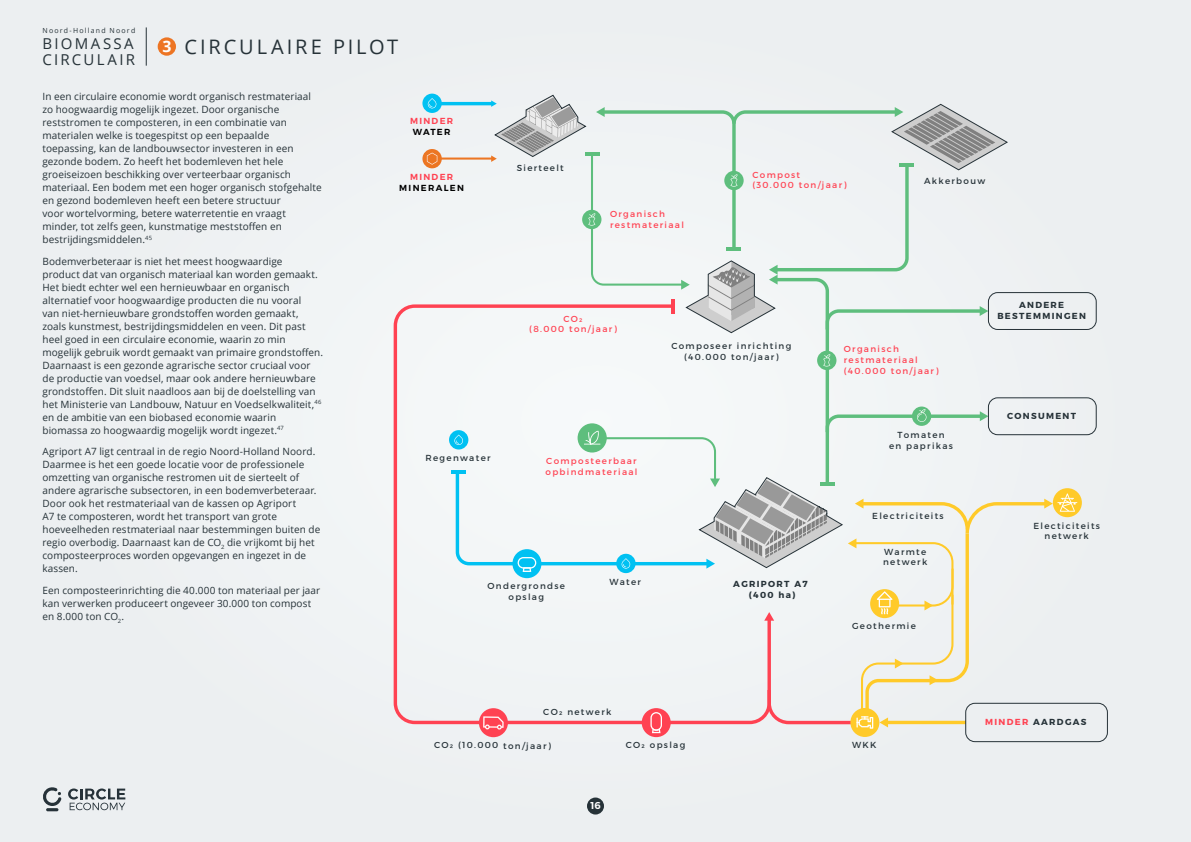
<style>
.page{position:relative;width:1191px;height:842px;background:#eceff1}
.page>*{position:absolute;margin:0;border:0;box-sizing:border-box;transform-origin:0 0}
.t1{font:20px "Open Sans";letter-spacing:.14em;color:#263238}
.t2{font:15px/16px "Open Sans";letter-spacing:.15em;color:#263238}
.t3{font:10px/13px "Open Sans";letter-spacing:.005em;color:#263238}
.t4{font:600 10px "Montserrat";color:#fff}
.t5{font:8.8px/10.5px "Montserrat";letter-spacing:.15em;color:#263238;text-align:center}
.t6{font:8.8px/10.5px "Montserrat";letter-spacing:.15em;color:#ff4252}
.t7{font:700 8.8px/10.5px "Montserrat";letter-spacing:.15em;color:#263238;text-align:center}
.t8{font:600 8.8px "Montserrat";letter-spacing:.15em;color:#000}
.t9{font:600 8.8px "Montserrat";letter-spacing:.15em;color:#ff4252}
.t10{font:7px "Open Sans";letter-spacing:.17em;color:#263238}
.s1{font-weight:700;font-size:15.8px;color:#fff}
.s2{color:#ff4252}
</style>
<div class="page">
<div style="left:587px;top:797px;width:17px;height:17px;background:#263238;border-radius:50%"></div>
<svg style="left:68px;top:788px;width:57px;height:22px"></svg>
<svg style="left:43px;top:787px;width:18px;height:24px"></svg>
<div style="left:158px;top:37px;width:18px;height:19px;background:#ed7524;border-radius:50%"></div>
<svg style="left:393px;top:304px;width:61px;height:421px"></svg>
<div style="left:479px;top:708px;width:29px;height:29px;background:#ff4252;border-radius:50%"></div>
<svg style="left:641px;top:708px;width:29px;height:29px"></svg>
<svg style="left:449px;top:430px;width:19px;height:19px"></svg>
<hr style="left:451px;top:470px;width:14px;height:4px;background:#00c1f2">
<div style="left:965px;top:703px;width:142px;height:39px;border:1px solid #263238;border-radius:9px"></div>
<div style="left:988px;top:397px;width:108px;height:38px;border:1px solid #263238;border-radius:9px"></div>
<div style="left:988px;top:292px;width:108px;height:38px;border:1px solid #263238;border-radius:9px"></div>
<hr style="left:432px;top:158px;width:60px;height:2px;background:#ec7623">
<hr style="left:432px;top:102px;width:60px;height:3px;background:#00c1f2">
<svg style="left:422px;top:149px;width:20px;height:19px"></svg>
<svg style="left:427px;top:153px;width:10px;height:12px"></svg>
<div style="left:422px;top:94px;width:20px;height:19px;background:#00c1f2;border-radius:50%"></div>
<svg style="left:428px;top:98px;width:9px;height:10px"></svg>
<div style="left:850px;top:708px;width:29px;height:29px;background:#ffca29;border-radius:50%"></div>
<div style="left:1052px;top:488px;width:29px;height:29px;background:#ffca29;border-radius:50%"></div>
<svg style="left:454px;top:94px;width:623px;height:639px"></svg>
<hr style="left:146px;top:27px;width:1px;height:39px;background:#263238">
<p class="t10" style="left:43px;top:26px;width:94px">Noord-Holland Noord</p>
<h2 class="t2" style="left:43px;top:35px;width:94px">BIOMASSA<br>CIRCULAIR</h2>
<h1 class="t1" style="left:163px;top:33px;width:237px"><span class="s1">3</span> CIRCULAIRE PILOT</h1>
<p class="t3" style="left:43px;top:90px;width:281px">In een circulaire economie wordt organisch restmateriaal zo hoogwaardig mogelijk ingezet. Door organische reststromen te composteren, in een combinatie van materialen welke is toegespitst op een bepaalde toepassing, kan de landbouwsector investeren in een gezonde bodem. Zo heeft het bodemleven het hele groeiseizoen beschikking over verteerbaar organisch materiaal. Een bodem met een hoger organisch stofgehalte en gezond bodemleven heeft een betere structuur<br>voor wortelvorming, betere waterretentie en vraagt minder, tot zelfs geen, kunstmatige meststoffen en bestrijdingsmiddelen.<sup>45</sup></p>
<p class="t3" style="left:43px;top:254px;width:282px">Bodemverbeteraar is niet het meest hoogwaardige<br>product dat van organisch materiaal kan worden gemaakt.<br>Het biedt echter wel een hernieuwbaar en organisch alternatief voor hoogwaardige producten die nu vooral<br>van niet-hernieuwbare grondstoffen worden gemaakt, zoals kunstmest, bestrijdingsmiddelen en veen. Dit past heel goed in een circulaire economie, waarin zo min mogelijk gebruik wordt gemaakt van primaire grondstoffen.<br>Daarnaast is een gezonde agrarische sector cruciaal voor de productie van voedsel, maar ook andere hernieuwbare grondstoffen. Dit sluit naadloos aan bij de doelstelling van het Ministerie van Landbouw, Natuur en Voedselkwaliteit,<sup>46 </sup>en de ambitie van een biobased economie waarin biomassa zo hoogwaardig mogelijk wordt ingezet.<sup>47</sup></p>
<p class="t3" style="left:43px;top:445px;width:279px">Agriport A7 ligt centraal in de regio Noord-Holland Noord.<br>Daarmee is het een goede locatie voor de professionele omzetting van organische restromen uit de sierteelt of andere agrarische subsectoren, in een bodemverbeteraar.<br>Door ook het restmateriaal van de kassen op Agriport<br>A7 te composteren, wordt het transport van grote hoeveelheden restmateriaal naar bestemmingen buiten de regio overbodig. Daarnaast kan de CO<sub>2</sub> die vrijkomt bij het composteerproces worden opgevangen en ingezet in de kassen.</p>
<p class="t3" style="left:43px;top:583px;width:279px">Een composteerinrichting die 40.000 ton materiaal per jaar kan verwerken produceert ongeveer 30.000 ton compost en 8.000 ton CO<sub>2</sub>.</p>
<p class="t9" style="left:410px;top:116px;width:45px">MINDER</p>
<p class="t8" style="left:413px;top:126px;width:39px">WATER</p>
<p class="t9" style="left:410px;top:171px;width:45px">MINDER</p>
<p class="t8" style="left:399px;top:182px;width:66px">MINERALEN</p>
<p class="t5" style="left:517px;top:163px;width:49px">Sierteelt</p>
<p class="t6" style="left:610px;top:209px;width:75px">Organisch restmateriaal</p>
<p class="t6" style="left:752px;top:169px;width:96px">Compost<br>(30.000 ton/jaar)</p>
<p class="t5" style="left:924px;top:175px;width:63px">Akkerbouw</p>
<p class="t5" style="left:425px;top:453px;width:67px">Regenwater</p>
<p class="t6" style="left:529px;top:313px;width:89px;text-align:center">CO2<br>(8.000 ton/jaar)</p>
<p class="t5" style="left:671px;top:341px;width:121px">Composeer inrichting (40.000 ton/jaar)</p>
<p class="t6" style="left:545px;top:456px;width:93px">Composteerbaar opbindmateriaal</p>
<p class="t6" style="left:844px;top:344px;width:96px">Organisch restmateriaal (40.000 ton/jaar)</p>
<p class="t5" style="left:889px;top:430px;width:65px">Tomaten<br>en paprikas</p>
<p class="t5" style="left:872px;top:510px;width:73px">Electriciteits</p>
<p class="t5" style="left:883px;top:546px;width:46px;text-align:left">Warmte netwerk</p>
<p class="t5" style="left:487px;top:581px;width:79px">Ondergrondse opslag</p>
<p class="t5" style="left:609px;top:577px;width:33px">Water</p>
<p class="t7" style="left:733px;top:579px;width:76px">AGRIPORT A7 (400 ha)</p>
<p class="t5" style="left:852px;top:621px;width:65px">Geothermie</p>
<p class="t7" style="left:997px;top:300px;width:90px">ANDERE<br>BESTEMMINGEN</p>
<p class="t7" style="left:1007px;top:410px;width:70px">CONSUMENT</p>
<p class="t5" style="left:1033px;top:520px;width:68px">Electiciteits netwerk</p>
<p class="t5" style="left:543px;top:706px;width:70px">CO2 netwerk</p>
<p class="t5" style="left:434px;top:739px;width:118px;rotate:1deg">CO2 (10.000 ton/jaar)</p>
<p class="t4" style="left:590px;top:799px;width:12px">16</p>
<p class="t5" style="left:626px;top:740px;width:61px">CO2 opslag</p>
<p class="t5" style="left:852px;top:740px;width:26px">WKK</p>
<p class="t7" style="left:985px;top:717px;width:103px"><span class="s2">MINDER</span> AARDGAS</p>
</div>
